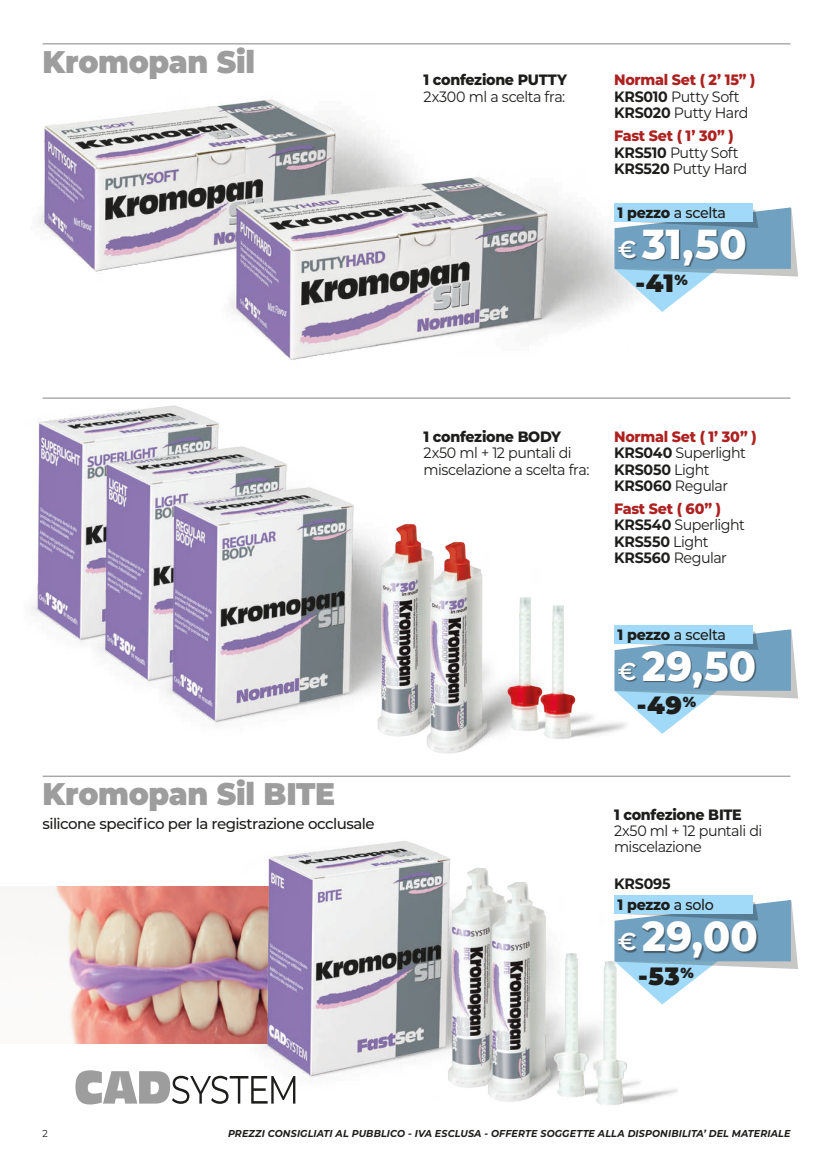
<style>
.page{position:relative;width:833px;height:1170px;background:#fff}
.page>*{position:absolute;margin:0;border:0;box-sizing:border-box;transform-origin:0 0}
.t1{font:800 41.88px "Montserrat";letter-spacing:.005em;color:#fff;scale:.95 1}
.t2{font:900 31.25px "Montserrat";letter-spacing:-.01em;color:#9d9d9d;scale:.95 1}
.t3{font:900 25px "Montserrat";color:#1d1d1b}
.t4{font:15px/16.2px "Montserrat";letter-spacing:-.035em;color:#1d1d1b;scale:.95 1}
.t5{font:800 15px "Montserrat";letter-spacing:-.02em;color:#1d1d1b;scale:.95 1}
.t6{font:500 15px "Montserrat";letter-spacing:-.035em;color:#1d1d1b}
.t7{font:500 15px "Montserrat";letter-spacing:-.035em;color:#1d1d1b;scale:.95 1}
.t8{font:700 15px "Montserrat";letter-spacing:-.015em;color:#1d1d1b;scale:.95 1}
.t9{font:italic 700 10px "Montserrat";letter-spacing:.015em;color:#1d1d1b;scale:.95 1}
.t10{font:10px "Montserrat";color:#1d1d1b;scale:.95 1}
.s1{font-weight:800;color:#ad2221}
.s2{font-weight:700}
.s3{font-weight:800}
.s4{font-weight:600;font-size:24.38px}
.s5{font-weight:500}
</style>
<div class="page">
<img style="left:38px;top:99px;width:368px;height:173px">
<img style="left:221px;top:168px;width:393px;height:192px">
<img style="left:31px;top:397px;width:315px;height:245px">
<img style="left:91px;top:437px;width:255px;height:246px">
<img style="left:159px;top:477px;width:213px;height:247px">
<img style="left:372px;top:524px;width:50px;height:213px">
<img style="left:422px;top:541px;width:76px;height:213px">
<img style="left:53px;top:886px;width:182px;height:156px">
<img style="left:235px;top:841px;width:205px;height:259px">
<img style="left:428px;top:854px;width:40px;height:245px">
<img style="left:468px;top:868px;width:78px;height:234px">
<svg style="left:75px;top:1070px;width:220px;height:34px"></svg>
<img style="left:498px;top:597px;width:33px;height:137px">
<img style="left:531px;top:605px;width:83px;height:134px">
<img style="left:544px;top:932px;width:33px;height:170px">
<img style="left:577px;top:959px;width:100px;height:146px">
<hr style="left:43px;top:43px;width:747px;height:1px;background:#9d9d9d">
<hr style="left:43px;top:397px;width:747px;height:1px;background:#9d9d9d">
<hr style="left:43px;top:775px;width:747px;height:1px;background:#9d9d9d">
<svg style="left:614px;top:895px;width:184px;height:109px"></svg>
<div style="left:619px;top:921px;width:139px;height:38px;background:#1d1d1b;opacity:.5"></div>
<div style="left:614px;top:895px;width:138px;height:18px;background:#a1daf8"></div>
<svg style="left:614px;top:203px;width:184px;height:109px"></svg>
<div style="left:619px;top:230px;width:128px;height:37px;background:#1d1d1b;opacity:.5"></div>
<div style="left:614px;top:203px;width:138px;height:18px;background:#a1daf8"></div>
<svg style="left:614px;top:625px;width:184px;height:108px"></svg>
<div style="left:619px;top:651px;width:138px;height:38px;background:#1d1d1b;opacity:.5"></div>
<div style="left:614px;top:625px;width:138px;height:18px;background:#a1daf8"></div>
<h2 class="t2" style="left:43px;top:38px;width:225px">Kromopan Sil</h2>
<p class="t5" style="left:423px;top:69px;width:153px">1 confezione PUTTY</p>
<p class="t4" style="left:423px;top:88px;width:151px">2x300 ml a scelta fra:</p>
<p class="t4" style="left:614px;top:71px;width:150px"><span class="s1">Normal Set ( 2’ 15” )<br></span><span class="s2">KRS010</span> Putty Soft<br><span class="s2">KRS020</span> Putty Hard</p>
<p class="t4" style="left:614px;top:127px;width:142px"><span class="s1">Fast Set ( 1’ 30” )<br></span><span class="s2">KRS510</span> Putty Soft<br><span class="s2">KRS520</span> Putty Hard</p>
<p class="t7" style="left:617px;top:202px;width:115px"><span class="s3">1 pezzo</span> a scelta</p>
<h1 class="t1" style="left:618px;top:213px;width:137px"><span class="s4">€</span> 31,50</h1>
<h3 class="t3" style="left:635px;top:264px;width:54px">-41<sup>%</sup></h3>
<h2 class="t2" style="left:43px;top:770px;width:309px">Kromopan Sil BITE</h2>
<p class="t6" style="left:43px;top:813px;width:334px">silicone specifico per la registrazione occlusale</p>
<p class="t5" style="left:423px;top:425px;width:146px">1 confezione BODY</p>
<p class="t4" style="left:423px;top:444px;width:176px">2x50 ml + 12 puntali di miscelazione a scelta fra:</p>
<p class="t4" style="left:614px;top:428px;width:151px"><span class="s1">Normal Set ( 1’ 30” )<br></span><span class="s2">KRS040</span> Superlight<br><span class="s2">KRS050</span> Light<br><span class="s2">KRS060</span> Regular</p>
<p class="t4" style="left:614px;top:500px;width:139px"><span class="s1">Fast Set ( 60” )<br></span><span class="s2">KRS540</span> Superlight<br><span class="s2">KRS550</span> Light<br><span class="s2">KRS560</span> Regular</p>
<p class="t7" style="left:617px;top:623px;width:115px"><span class="s3">1 pezzo</span> a scelta</p>
<h1 class="t1" style="left:618px;top:635px;width:147px"><span class="s4">€</span> 29,50</h1>
<h3 class="t3" style="left:637px;top:686px;width:61px">-49<sup>%</sup></h3>
<p class="t5" style="left:614px;top:803px;width:136px">1 confezione BITE</p>
<p class="t4" style="left:614px;top:822px;width:157px">2x50 ml + 12 puntali di miscelazione</p>
<p class="t8" style="left:614px;top:873px;width:61px">KRS095</p>
<h1 class="t1" style="left:618px;top:905px;width:149px"><span class="s4">€</span> 29,00</h1>
<h3 class="t3" style="left:638px;top:957px;width:57px">-53<sup>%</sup></h3>
<p class="t5" style="left:617px;top:893px;width:103px">1 pezzo <span class="s5">a solo</span></p>
<p class="t10" style="left:43px;top:1126px;width:7px">2</p>
<p class="t9" style="left:228px;top:1126px;width:593px">PREZZI CONSIGLIATI AL PUBBLICO - IVA ESCLUSA - OFFERTE SOGGETTE ALLA DISPONIBILITA’ DEL MATERIALE</p>
</div>
